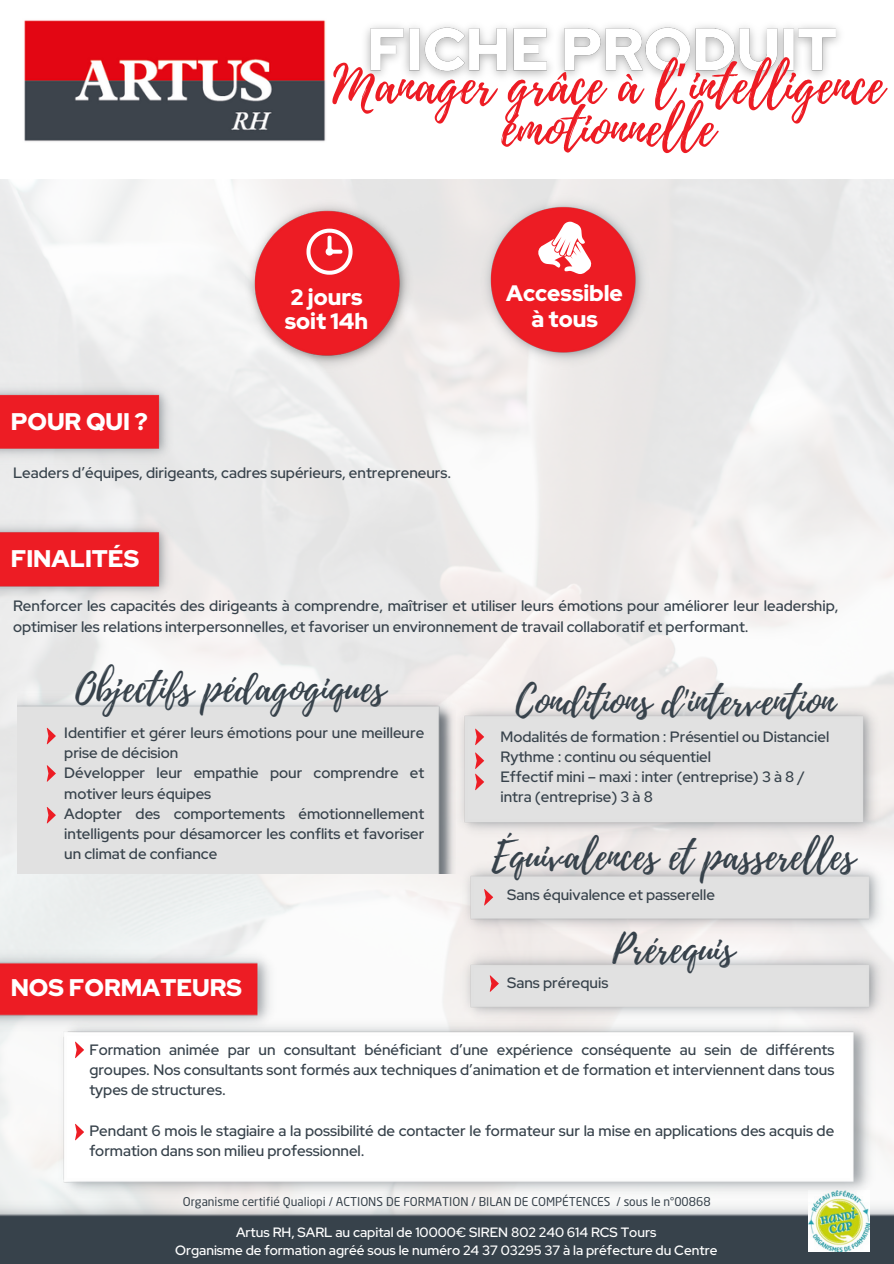
<style>
.page{position:relative;width:894px;height:1264px;background:#fff}
.page>*{position:absolute;margin:0;border:0;box-sizing:border-box;transform-origin:0 0}
.t1{font:51.6px/42.8px "Playlist Script";color:#ed1c24;text-align:center}
.t2{font:38.85px "Playlist Script";color:#37424b}
.t3{font:900 24px "Red Hat Display";color:#fff}
.t4{font:900 22.35px/24.8px "Red Hat Display";color:#fff}
.t5{font:500 15px/20.2px "Red Hat Display";color:#37424b}
.t6{font:500 13.5px/18px "Red Hat Display";color:#fff;text-align:center}
.t7{font:12px "Neo Sans Pro";color:#37424b}
.s1{font-family:"Noto Sans Gurmukhi"}
</style>
<div class="page">
<img style="left:24px;top:20px;width:302px;height:122px">
<img style="left:0;top:379px;width:175px;height:86px">
<img style="left:0;top:517px;width:175px;height:85px">
<img style="left:18px;top:688px;width:438px;height:185px">
<svg style="left:47px;top:727px;width:9px;height:17px"></svg>
<img style="left:453px;top:699px;width:427px;height:140px">
<svg style="left:475px;top:728px;width:9px;height:17px"></svg>
<svg style="left:475px;top:752px;width:9px;height:38px"></svg>
<img style="left:459px;top:947px;width:426px;height:76px">
<svg style="left:489px;top:975px;width:9px;height:16px"></svg>
<svg style="left:484px;top:889px;width:9px;height:16px"></svg>
<img style="left:0;top:1198px;width:893px;height:65px">
<img style="left:808px;top:1198px;width:61px;height:53px">
<img style="left:56px;top:1016px;width:819px;height:182px">
<svg style="left:75px;top:1041px;width:9px;height:17px"></svg>
<svg style="left:75px;top:1123px;width:9px;height:17px"></svg>
<img style="left:0;top:946px;width:276px;height:86px">
<svg style="left:47px;top:765px;width:9px;height:16px"></svg>
<img style="left:365px;top:25px;width:475px;height:53px">
<svg style="left:47px;top:807px;width:9px;height:16px"></svg>
<img style="left:243px;top:197px;width:171px;height:176px">
<img style="left:479px;top:193px;width:171px;height:176px">
<svg style="left:306px;top:229px;width:46px;height:46px"></svg>
<svg style="left:537px;top:222px;width:55px;height:52px"></svg>
<p class="t1" style="left:332px;top:66px;width:552px">Manager grâce à l<span class="s1">’</span>intelligence émotionnelle</p>
<p class="t4" style="left:285px;top:284px;width:85px">2 jours soit 14h</p>
<p class="t4" style="left:506px;top:281px;width:118px;line-height:25.3px;text-align:center">Accessible à tous</p>
<h5 class="t3" style="left:11px;top:405px;width:138px">POUR QUI ?</h5>
<p class="t5" style="left:13px;top:462px;width:439px">Leaders d’équipes, dirigeants, cadres supérieurs, entrepreneurs.</p>
<p class="t3" style="left:11px;top:543px;width:130px">FINALITÉS</p>
<h5 class="t5" style="left:13px;top:596px;width:826px">Renforcer les capacités des dirigeants à comprendre, maîtriser et utiliser leurs émotions pour améliorer leur leadership, optimiser les relations interpersonnelles, et favoriser un environnement de travail collaboratif et performant.</h5>
<p class="t2" style="left:75px;top:660px;width:311px">Objectifs pédagogiques</p>
<p class="t5" style="left:64px;top:722px;width:361px">Identifier et gérer leurs émotions pour une meilleure prise de décision<br>Développer leur empathie pour comprendre et motiver leurs équipes<br>Adopter des comportements émotionnellement intelligents pour désamorcer les conflits et favoriser un climat de confiance</p>
<h6 class="t3" style="left:11px;top:972px;width:233px">NOS FORMATEURS</h6>
<h4 class="t2" style="left:515px;top:672px;width:320px">Conditions d'intervention</h4>
<p class="t5" style="left:500px;top:726px;width:330px">Modalités de formation : Présentiel ou Distanciel Rythme : continu ou séquentiel<br>Effectif mini – maxi : inter (entreprise) 3 à 8 / intra (entreprise) 3 à 8</p>
<p class="t2" style="left:491px;top:828px;width:365px">Équivalences et passerelles</p>
<h6 class="t5" style="left:507px;top:884px;width:209px">Sans équivalence et passerelle</h6>
<p class="t2" style="left:612px;top:921px;width:123px">Prérequis</p>
<h2 class="t5" style="left:507px;top:972px;width:103px">Sans prérequis</h2>
<h3 class="t5" style="left:89px;top:1039px;width:746px;text-align:justify">Formation animée par un consultant bénéficiant d’une expérience conséquente au sein de différents groupes. Nos consultants sont formés aux techniques d’animation et de formation et interviennent dans tous types de structures.</h3>
<h3 class="t5" style="left:89px;top:1120px;width:746px">Pendant 6 mois le stagiaire a la possibilité de contacter le formateur sur la mise en applications des acquis de formation dans son milieu professionnel.</h3>
<p class="t7" style="left:183px;top:1196px;width:529px">Organisme certifié Qualiopi / ACTIONS DE FORMATION / BILAN DE COMPÉTENCES / sous le n°00868</p>
<h4 class="t6" style="left:175px;top:1222px;width:543px">Artus RH, SARL au capital de 10000€ SIREN 802 240 614 RCS Tours<br>Organisme de formation agréé sous le numéro 24 37 03295 37 à la préfecture du Centre</h4>
</div>
